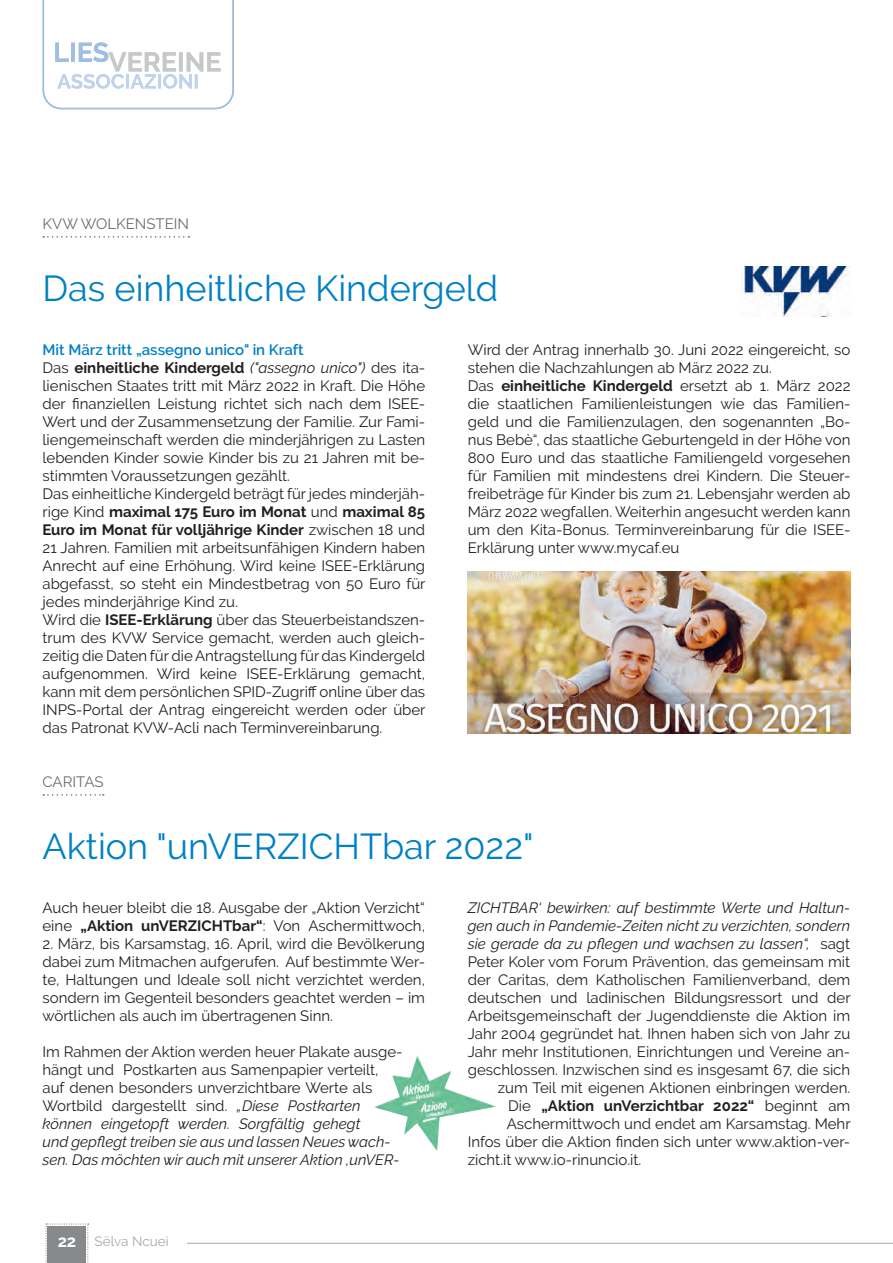
<style>
.page{position:relative;width:893px;height:1263px;background:#fff}
.page>*{position:absolute;margin:0;border:0;box-sizing:border-box;transform-origin:0 0}
.Titul_LIES{font:36px "Raleway";color:#0080c5}
.TEXT{font:15px/18px "Raleway";color:#231f20;text-align:justify}
.TEXT-2{font:italic 15px "Raleway";color:#231f20}
.TEXT-3{font:700 15px "Raleway";color:#231f20}
.Untertitel{font:600 15px "Raleway";color:#0080c5}
.Occhiello{font:15px "Raleway";color:#6c6d70}
.t1{font:13.5px "Raleway";color:#a8a9ad}
.s1{font-weight:700}
.s2{font-style:italic}
.s3{font-weight:700;font-size:16.5px;color:#fff}
.s4{font-style:normal}
.s5{font-weight:400}
</style>
<div class="page">
<svg style="left:46px;top:1224px;width:43px;height:39px;background:#959699"></svg>
<hr style="left:187px;top:1243px;width:706px;height:1px;background:#a8a9ad">
<svg style="left:43px;top:236px;width:146px;height:2px"></svg>
<svg style="left:43px;top:794px;width:61px;height:2px"></svg>
<img style="left:741px;top:266px;width:109px;height:50px">
<img style="left:374px;top:1055px;width:51px;height:80px">
<img style="left:468px;top:571px;width:382px;height:162px">
<svg style="left:43px;top:0;width:191px;height:109px"></svg>
<p class="Occhiello" style="left:43px;top:215px;width:148px">KVW WOLKENSTEIN</p>
<p class="Titul_LIES" style="left:43px;top:268px;width:457px">Das einheitliche Kindergeld</p>
<p class="Untertitel" style="left:43px;top:341px;width:263px">Mit März tritt „assegno unico" in Kraft</p>
<p class="TEXT" style="left:43px;top:359px;width:384px">Das <span class="s1">einheitliche Kindergeld</span> <span class="s2">("assegno unico")</span> des ita&shy;lienischen Staates tritt mit März 2022 in Kraft. Die Höhe der finanziellen Leistung richtet sich nach dem ISEE-Wert und der Zusammensetzung der Familie. Zur Fami&shy;liengemeinschaft werden die minderjährigen zu Lasten lebenden Kinder sowie Kinder bis zu 21 Jahren mit be&shy;stimmten Voraussetzungen gezählt.</p>
<p class="TEXT" style="left:43px;top:485px;width:385px">Das einheitliche Kindergeld beträgt für jedes minderjäh&shy;rige Kind <span class="s1">maximal 175 Euro im Monat</span> und <span class="s1">maximal 85<br>Euro im Monat für volljährige Kinder</span> zwischen 18 und 21 Jahren. Familien mit arbeitsunfähigen Kindern haben Anrecht auf eine Erhöhung. Wird keine ISEE-Erklärung abgefasst, so steht ein Mindestbetrag von 50 Euro für jedes minderjährige Kind zu.</p>
<p class="TEXT" style="left:43px;top:611px;width:385px">Wird die <span class="s1">ISEE-Erklärung</span> über das Steuerbeistandszen&shy;trum des KVW Service gemacht, werden auch gleich&shy;zeitig die Daten für die Antragstellung für das Kindergeld aufgenommen. Wird keine ISEE-Erklärung gemacht, kann mit dem persönlichen SPID-Zugriff online über das INPS-Portal der Antrag eingereicht werden oder über das Patronat KVW-Acli nach Terminvereinbarung.</p>
<p class="Occhiello" style="left:43px;top:773px;width:62px">CARITAS</p>
<p class="TEXT" style="left:468px;top:341px;width:384px">Wird der Antrag innerhalb 30. Juni 2022 eingereicht, so stehen die Nachzahlungen ab März 2022 zu.</p>
<p class="TEXT" style="left:468px;top:377px;width:384px">Das <span class="s1">einheitliche Kindergeld</span> ersetzt ab 1. März 2022 die staatlichen Familienleistungen wie das Familien&shy;geld und die Familienzulagen, den sogenannten „Bo&shy;nus Bebè“, das staatliche Geburtengeld in der Höhe von 800 Euro und das staatliche Familiengeld vorgesehen für Familien mit mindestens drei Kindern. Die Steuer&shy;freibeträge für Kinder bis zum 21. Lebensjahr werden ab März 2022 wegfallen. Weiterhin angesucht werden kann um den Kita-Bonus. Terminvereinbarung für die ISEE-Erklärung unter www.mycaf.eu</p>
<p class="Titul_LIES" style="left:43px;top:826px;width:493px">Aktion "unVERZICHTbar 2022"</p>
<p class="TEXT" style="left:43px;top:899px;width:384px">Auch heuer bleibt die 18. Ausgabe der „Aktion Verzicht“ eine <span class="s1">„Aktion unVERZICHTbar“</span>: Von Aschermittwoch,</p>
<p class="TEXT" style="left:43px;top:935px;width:384px">2. März, bis Karsamstag, 16. April, wird die Bevölkerung dabei zum Mitmachen aufgerufen. Auf bestimmte Wer&shy;te, Haltungen und Ideale soll nicht verzichtet werden, sondern im Gegenteil besonders geachtet werden – im wörtlichen als auch im übertragenen Sinn.</p>
<p class="TEXT" style="left:43px;top:1043px;width:362px;text-align:left">Im Rahmen der Aktion werden heuer Plakate ausge&shy;hängt und Postkarten aus Samenpapier verteilt, auf denen besonders unverzichtbare Werte als Wortbild dargestellt sind. <span class="s2">„Diese Postkarten können eingetopft werden. Sorgfältig gehegt<br>und gepflegt treiben sie aus und lassen Neues wach&shy;sen. Das möchten wir auch mit unserer Aktion ,unVER-</span></p>
<p class="t1" style="left:58px;top:1233px;width:113px"><span class="s3">22</span> Sëlva Ncuei</p>
<p class="TEXT-2" style="left:468px;top:899px;width:384px">ZICHTBAR‘ bewirken: auf bestimmte Werte und Haltun-</p>
<p class="TEXT-2" style="left:468px;top:917px;width:384px">gen auch in Pandemie-Zeiten nicht zu verzichten, sondern</p>
<p class="TEXT-2" style="left:468px;top:935px;width:384px">sie gerade da zu pflegen und wachsen zu lassen“, <span class="s4">sagt</span></p>
<p class="TEXT" style="left:468px;top:953px;width:384px">Peter Koler vom Forum Prävention, das gemeinsam mit</p>
<p class="TEXT" style="left:468px;top:971px;width:384px">der Caritas, dem Katholischen Familienverband, dem</p>
<p class="TEXT" style="left:468px;top:989px;width:384px">deutschen und ladinischen Bildungsressort und der</p>
<p class="TEXT" style="left:468px;top:1007px;width:384px">Arbeitsgemeinschaft der Jugenddienste die Aktion im</p>
<p class="TEXT" style="left:468px;top:1025px;width:384px">Jahr 2004 gegründet hat. Ihnen haben sich von Jahr zu</p>
<p class="TEXT" style="left:468px;top:1043px;width:384px">Jahr mehr Institutionen, Einrichtungen und Vereine an-</p>
<p class="TEXT" style="left:468px;top:1061px;width:384px">geschlossen. Inzwischen sind es insgesamt 67, die sich</p>
<p class="TEXT" style="left:498px;top:1079px;width:354px">zum Teil mit eigenen Aktionen einbringen werden.</p>
<p class="TEXT-3" style="left:508px;top:1097px;width:344px"><span class="s5">Die</span> „Aktion unVerzichtbar 2022“ <span class="s5">beginnt am</span></p>
<p class="TEXT" style="left:507px;top:1115px;width:345px">Aschermittwoch und endet am Karsamstag. Mehr</p>
<p class="TEXT" style="left:468px;top:1133px;width:384px">Infos über die Aktion finden sich unter www.aktion-ver-</p>
<p class="TEXT" style="left:468px;top:1151px;width:175px">zicht.it www.io-rinuncio.it.</p>
</div>
